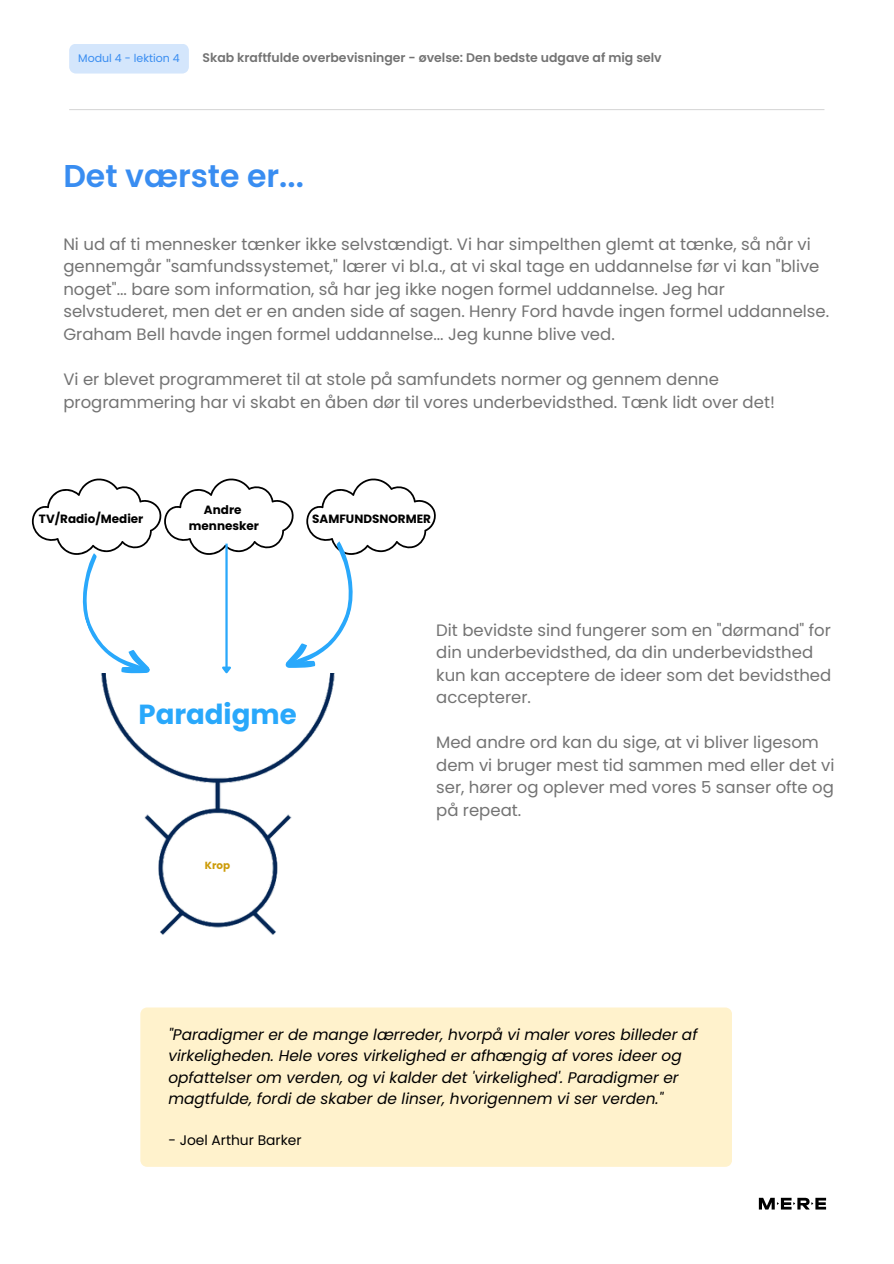
<style>
.page{position:relative;width:894px;height:1264px;background:#fff}
.page>*{position:absolute;margin:0;border:0;box-sizing:border-box;transform-origin:0 0}
.t1{font:600 31.5px "Poppins";color:#398df1}
.t2{font:700 27.6px "Poppins";color:#29a8fb}
.t3{font:16.5px/22.5px "Poppins";color:#737373}
.t4{font:italic 15.3px/21.3px "Poppins";color:#000}
.t5{font:13.8px "Poppins";color:#000}
.t6{font:600 12.45px "Poppins";color:#737373}
.t7{font:700 12px/15.9px "Poppins";color:#000;text-align:center}
.t8{font:10.95px "Poppins";color:#398df1}
.t9{font:700 10.35px "Poppins";color:#cd9c0a}
</style>
<div class="page">
<img style="left:102px;top:686px;width:232px;height:249px">
<svg style="left:32px;top:478px;width:404px;height:208px"></svg>
<div style="left:140px;top:1007px;width:591px;height:159px;background:#fff2cc"></div>
<hr style="left:69px;top:109px;width:755px;height:1px;background:#d9d9d9">
<svg style="left:758px;top:1197px;width:67px;height:12px"></svg>
<div style="left:69px;top:44px;width:120px;height:30px;background:#d4e6fc"></div>
<h2 class="t8" style="left:78px;top:50px;width:103px">Modul 4 - lektion 4</h2>
<p class="t6" style="left:202px;top:49px;width:460px">Skab kraftfulde overbevisninger - øvelse: Den bedste udgave af mig selv</p>
<p class="t1" style="left:63px;top:154px;width:242px">Det værste er...</p>
<h6 class="t3" style="left:63px;top:233px;width:767px">Ni ud af ti mennesker tænker ikke selvstændigt. Vi har simpelthen glemt at tænke, så når vi gennemgår "samfundssystemet," lærer vi bl.a., at vi skal tage en uddannelse før vi kan "blive noget"... bare som information, så har jeg ikke nogen formel uddannelse. Jeg har selvstuderet, men det er en anden side af sagen. Henry Ford havde ingen formel uddannelse.<br>Graham Bell havde ingen formel uddannelse... Jeg kunne blive ved.</h6>
<h1 class="t3" style="left:63px;top:368px;width:712px">Vi er blevet programmeret til at stole på samfundets normer og gennem denne programmering har vi skabt en åben dør til vores underbevidsthed. Tænk lidt over det!</h1>
<h5 class="t7" style="left:39px;top:510px;width:106px">TV/Radio/Medier</h5>
<h6 class="t7" style="left:189px;top:502px;width:72px">Andre mennesker</h6>
<h6 class="t7" style="left:312px;top:510px;width:120px">SAMFUNDSNORMER</h6>
<p class="t2" style="left:138px;top:694px;width:160px">Paradigme</p>
<p class="t9" style="left:205px;top:858px;width:27px">Krop</p>
<h3 class="t3" style="left:436px;top:619px;width:396px">Dit bevidste sind fungerer som en "dørmand" for din underbevidsthed, da din underbevidsthed kun kan acceptere de ideer som det bevidsthed accepterer.</h3>
<h3 class="t3" style="left:436px;top:731px;width:399px">Med andre ord kan du sige, at vi bliver ligesom dem vi bruger mest tid sammen med eller det vi ser, hører og oplever med vores 5 sanser ofte og på repeat.</h3>
<p class="t4" style="left:168px;top:1023px;width:530px">"Paradigmer er de mange lærreder, hvorpå vi maler vores billeder af virkeligheden. Hele vores virkelighed er afhængig af vores ideer og opfattelser om verden, og vi kalder det 'virkelighed'. Paradigmer er magtfulde, fordi de skaber de linser, hvorigennem vi ser verden."</p>
<p class="t5" style="left:168px;top:1129px;width:135px">- Joel Arthur Barker</p>
</div>
